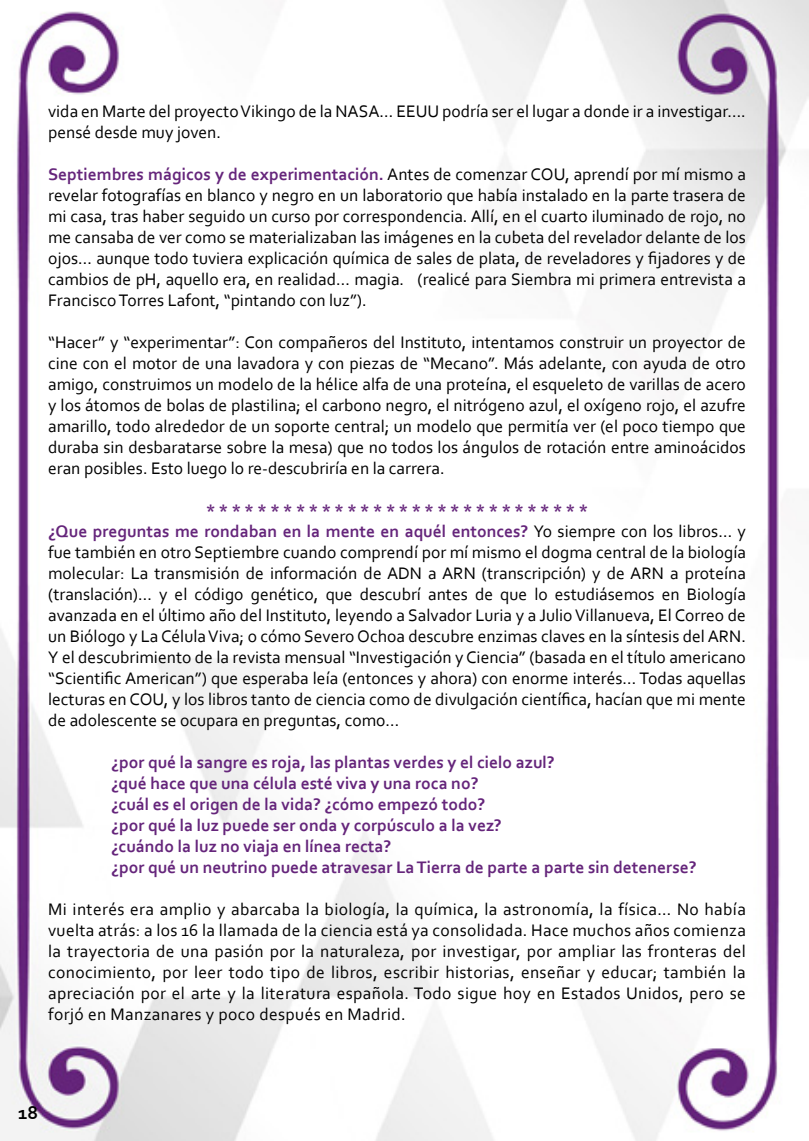
<style>
.page{position:relative;width:809px;height:1141px;background:#fff}
.page>*{position:absolute;margin:0;border:0;box-sizing:border-box;transform-origin:0 0}
.t1{font:700 19.25px "Corbel";color:#000}
.t2{font:17.5px/21px "Corbel";color:#000;text-align:justify}
.t3{font:700 17.5px/21px "Corbel";color:#65257b}
.s1{font-weight:700;color:#65257b}
</style>
<div class="page">
<img style="left:0;top:0;width:809px;height:1141px">
<p class="t2" style="left:48px;top:100px;width:699px">vida en Marte del proyecto Vikingo de la NASA… EEUU podría ser el lugar a donde ir a investigar…. pensé desde muy joven.</p>
<p class="t2" style="left:48px;top:163px;width:699px"><span class="s1">Septiembres mágicos y de experimentación.</span> Antes de comenzar COU, aprendí por mí mismo a revelar fotografías en blanco y negro en un laboratorio que había instalado en la parte trasera de mi casa, tras haber seguido un curso por correspondencia. Allí, en el cuarto iluminado de rojo, no me cansaba de ver como se materializaban las imágenes en la cubeta del revelador delante de los ojos… aunque todo tuviera explicación química de sales de plata, de reveladores y fijadores y de cambios de pH, aquello era, en realidad… magia. (realicé para Siembra mi primera entrevista a Francisco Torres Lafont, “pintando con luz”).</p>
<p class="t2" style="left:48px;top:331px;width:699px">“Hacer” y “experimentar”: Con compañeros del Instituto, intentamos construir un proyector de cine con el motor de una lavadora y con piezas de “Mecano”. Más adelante, con ayuda de otro amigo, construimos un modelo de la hélice alfa de una proteína, el esqueleto de varillas de acero y los átomos de bolas de plastilina; el carbono negro, el nitrógeno azul, el oxígeno rojo, el azufre amarillo, todo alrededor de un soporte central; un modelo que permitía ver (el poco tiempo que duraba sin desbaratarse sobre la mesa) que no todos los ángulos de rotación entre aminoácidos eran posibles. Esto luego lo re-descubriría en la carrera.</p>
<p class="t2" style="left:48px;top:499px;width:699px;text-align:left;text-indent:158px"><span class="s1">* * * * * * * * * * * * * * * * * * * * * * * * * * * * * *<br>¿Que preguntas me rondaban en la mente en aquél entonces?</span> Yo siempre con los libros… y fue también en otro Septiembre cuando comprendí por mí mismo el dogma central de la biología molecular: La transmisión de información de ADN a ARN (transcripción) y de ARN a proteína (translación)… y el código genético, que descubrí antes de que lo estudiásemos en Biología avanzada en el último año del Instituto, leyendo a Salvador Luria y a Julio Villanueva, El Correo de un Biólogo y La Célula Viva; o cómo Severo Ochoa descubre enzimas claves en la síntesis del ARN.<br>Y el descubrimiento de la revista mensual “Investigación y Ciencia” (basada en el título americano “Scientific American”) que esperaba leía (entonces y ahora) con enorme interés… Todas aquellas lecturas en COU, y los libros tanto de ciencia como de divulgación científica, hacían que mi mente de adolescente se ocupara en preguntas, como…</p>
<p class="t3" style="left:111px;top:751px;width:587px">¿por qué la sangre es roja, las plantas verdes y el cielo azul?<br>¿qué hace que una célula esté viva y una roca no?<br>¿cuál es el origen de la vida? ¿cómo empezó todo?<br>¿por qué la luz puede ser onda y corpúsculo a la vez?<br>¿cuándo la luz no viaja en línea recta?<br>¿por qué un neutrino puede atravesar La Tierra de parte a parte sin detenerse?</p>
<p class="t2" style="left:48px;top:898px;width:699px">Mi interés era amplio y abarcaba la biología, la química, la astronomía, la física… No había vuelta atrás: a los 16 la llamada de la ciencia está ya consolidada. Hace muchos años comienza la trayectoria de una pasión por la naturaleza, por investigar, por ampliar las fronteras del conocimiento, por leer todo tipo de libros, escribir historias, enseñar y educar; también la apreciación por el arte y la literatura española. Todo sigue hoy en Estados Unidos, pero se forjó en Manzanares y poco después en Madrid.</p>
<p class="t1" style="left:18px;top:1100px;width:22px">18</p>
</div>
